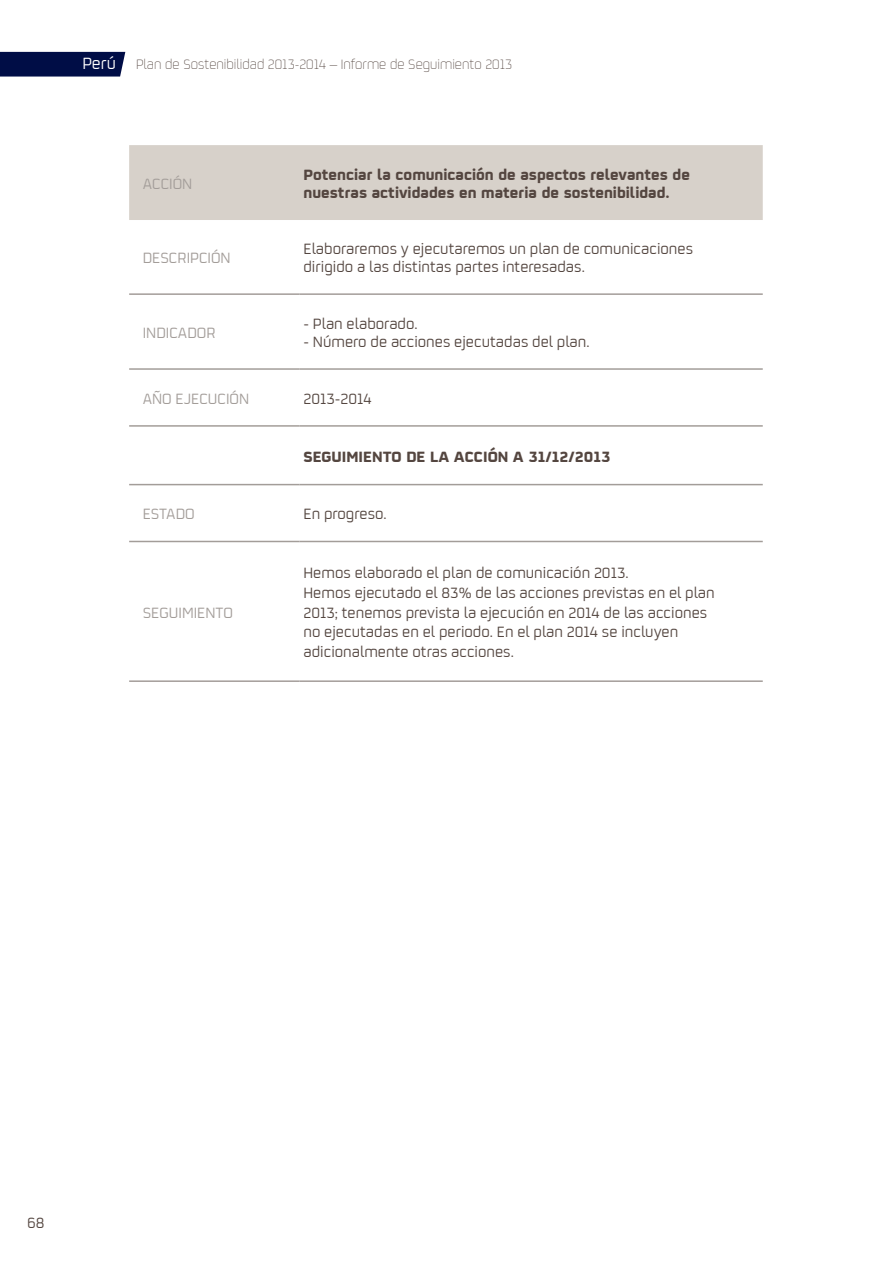
<style>
.page{position:relative;width:893px;height:1263px;background:#fff}
.page>*{position:absolute;margin:0;border:0;box-sizing:border-box;transform-origin:0 0}
.t1{font:16.5px/19.8px "Repsol";color:#544640}
.t2{font:700 16.5px/18px "Repsol";color:#544640}
.t3{font:16.5px "Repsol";color:#a39d99}
.t4{font:300 15px "Repsol";color:#544640}
.s1{font-weight:400;font-size:18px;color:#fff}
</style>
<div class="page">
<div style="left:0;top:52px;width:125px;height:25px;background:#000d46"></div>
<div style="left:129px;top:145px;width:634px;height:75px;background:#d7d1ca"></div>
<hr style="left:129px;top:293px;width:170px;height:2px;background:#a39d99">
<hr style="left:299px;top:293px;width:464px;height:2px;background:#a39d99">
<hr style="left:129px;top:368px;width:170px;height:2px;background:#a39d99">
<hr style="left:299px;top:368px;width:464px;height:2px;background:#a39d99">
<hr style="left:129px;top:425px;width:170px;height:2px;background:#a39d99">
<hr style="left:299px;top:425px;width:464px;height:2px;background:#a39d99">
<hr style="left:129px;top:484px;width:170px;height:1px;background:#a39d99">
<hr style="left:299px;top:484px;width:464px;height:1px;background:#a39d99">
<hr style="left:129px;top:541px;width:170px;height:1px;background:#a39d99">
<hr style="left:299px;top:541px;width:464px;height:1px;background:#a39d99">
<hr style="left:129px;top:680px;width:170px;height:2px;background:#a39d99">
<hr style="left:299px;top:680px;width:464px;height:2px;background:#a39d99">
<p class="t4" style="left:82px;top:54px;width:431px"><span class="s1">Perú</span> Plan de Sostenibilidad 2013-2014 – Informe de Seguimiento 2013</p>
<p class="t3" style="left:143px;top:172px;width:51px">ACCIÓN</p>
<p class="t2" style="left:303px;top:163px;width:388px">Potenciar la comunicación de aspectos relevantes de nuestras actividades en materia de sostenibilidad.</p>
<p class="t3" style="left:143px;top:246px;width:90px">DESCRIPCIÓN</p>
<p class="t1" style="left:303px;top:239px;width:391px;line-height:18px">Elaboraremos y ejecutaremos un plan de comunicaciones dirigido a las distintas partes interesadas.</p>
<p class="t3" style="left:143px;top:321px;width:74px">INDICADOR</p>
<p class="t1" style="left:303px;top:313px;width:116px">- Plan elaborado.</p>
<p class="t1" style="left:303px;top:331px;width:288px">- Número de acciones ejecutadas del plan.</p>
<p class="t3" style="left:143px;top:387px;width:108px">AÑO EJECUCIÓN</p>
<p class="t1" style="left:303px;top:387px;width:70px">2013-2014</p>
<p class="t2" style="left:303px;top:446px;width:308px">SEGUIMIENTO DE LA ACCIÓN A 31/12/2013</p>
<p class="t3" style="left:143px;top:503px;width:53px">ESTADO</p>
<p class="t1" style="left:303px;top:503px;width:85px">En progreso.</p>
<p class="t3" style="left:143px;top:601px;width:92px">SEGUIMIENTO</p>
<p class="t1" style="left:303px;top:562px;width:327px">Hemos elaborado el plan de comunicación 2013.</p>
<p class="t1" style="left:303px;top:581px;width:413px">Hemos ejecutado el 83% de las acciones previstas en el plan 2013; tenemos prevista la ejecución en 2014 de las acciones no ejecutadas en el periodo. En el plan 2014 se incluyen adicionalmente otras acciones.</p>
<p class="t1" style="left:27px;top:1211px;width:19px">68</p>
</div>
